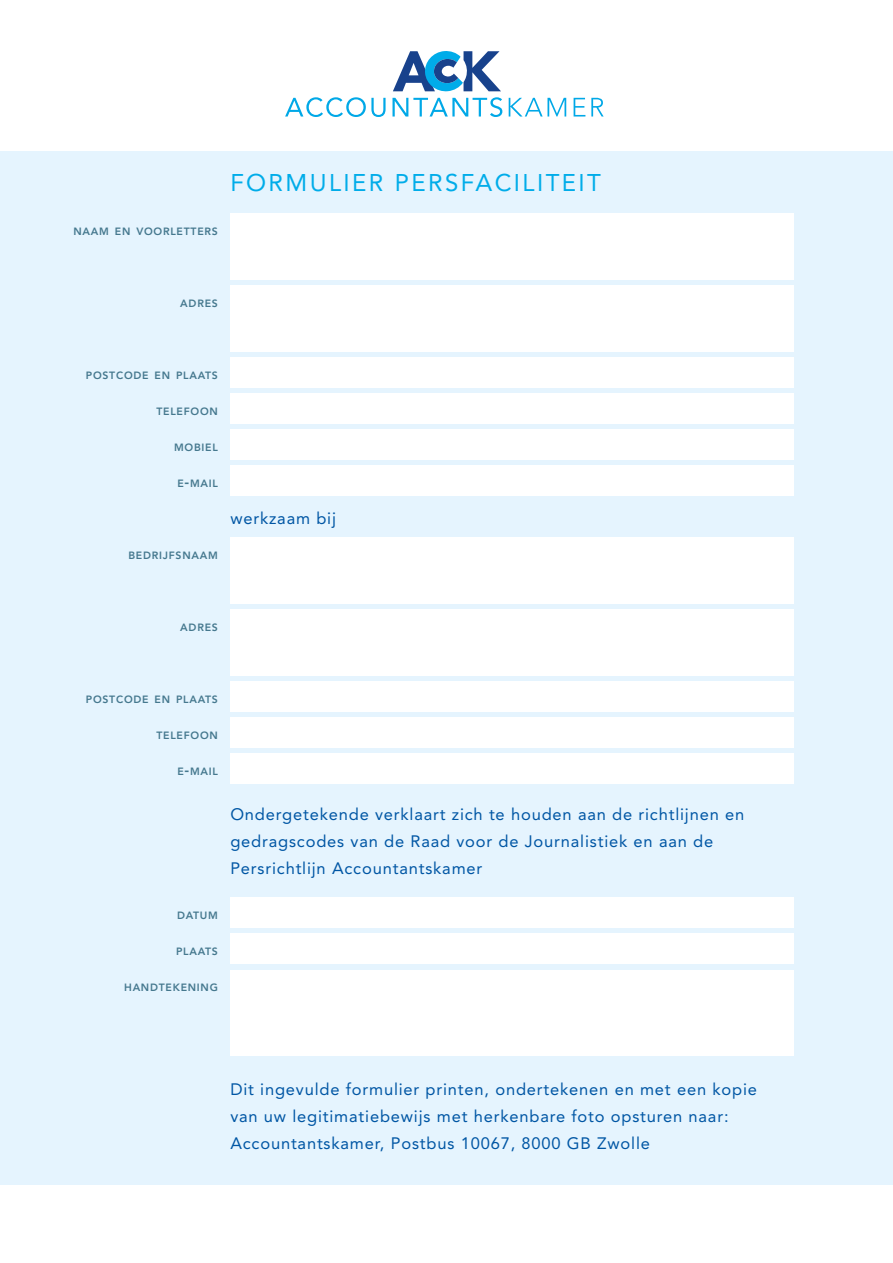
<style>
.page{position:relative;width:893px;height:1263px;background:#fff}
.page>*{position:absolute;margin:0;border:0;box-sizing:border-box;transform-origin:0 0}
.t1{font:24px "Avenir";letter-spacing:.1em;color:#00ace9}
.t2{font:16.5px/27px "Avenir";letter-spacing:.05em;color:#0056a4}
.t3{font:800 10.5px "Avenir";letter-spacing:.07em;color:#45788e}
.s1{font-size:15px}
</style>
<div class="page">
<div style="left:1px;top:151px;width:892px;height:1033px;background:#e5f4fe"></div>
<svg style="left:285px;top:51px;width:319px;height:66px"></svg>
<div style="left:230px;top:214px;width:563px;height:66px;background:#fff"></div>
<div style="left:230px;top:286px;width:563px;height:66px;background:#fff"></div>
<div style="left:230px;top:358px;width:563px;height:30px;background:#fff"></div>
<div style="left:230px;top:394px;width:563px;height:30px;background:#fff"></div>
<div style="left:230px;top:466px;width:563px;height:30px;background:#fff"></div>
<div style="left:230px;top:430px;width:563px;height:30px;background:#fff"></div>
<div style="left:230px;top:538px;width:563px;height:66px;background:#fff"></div>
<div style="left:230px;top:610px;width:563px;height:66px;background:#fff"></div>
<div style="left:230px;top:682px;width:563px;height:30px;background:#fff"></div>
<div style="left:230px;top:718px;width:563px;height:30px;background:#fff"></div>
<div style="left:230px;top:754px;width:563px;height:30px;background:#fff"></div>
<div style="left:230px;top:898px;width:563px;height:30px;background:#fff"></div>
<div style="left:230px;top:934px;width:563px;height:30px;background:#fff"></div>
<div style="left:230px;top:970px;width:563px;height:86px;background:#fff"></div>
<p class="t3" style="left:73px;top:225px;width:146px">NAAM EN VOORLETTERS</p>
<h1 class="t1" style="left:230px;top:169px;width:372px">FORMULIER PERSFACILITEIT</h1>
<p class="t3" style="left:180px;top:297px;width:39px">ADRES</p>
<p class="t3" style="left:86px;top:369px;width:134px">POSTCODE EN PLAATS</p>
<p class="t3" style="left:156px;top:405px;width:63px">TELEFOON</p>
<p class="t3" style="left:174px;top:441px;width:45px">MOBIEL</p>
<p class="t3" style="left:177px;top:477px;width:42px">E<span class="s1">-</span>MAIL</p>
<p class="t3" style="left:128px;top:549px;width:91px">BEDRIJFSNAAM</p>
<p class="t2" style="left:230px;top:505px;width:107px">werkzaam bij</p>
<p class="t3" style="left:180px;top:621px;width:39px">ADRES</p>
<p class="t3" style="left:86px;top:693px;width:134px">POSTCODE EN PLAATS</p>
<p class="t3" style="left:156px;top:729px;width:63px">TELEFOON</p>
<p class="t3" style="left:177px;top:765px;width:42px">E<span class="s1">-</span>MAIL</p>
<p class="t2" style="left:230px;top:800px;width:515px">Ondergetekende verklaart zich te houden aan de richtlijnen en gedragscodes van de Raad voor de Journalistiek en aan de<br>Persrichtlijn Accountantskamer</p>
<p class="t3" style="left:177px;top:909px;width:42px">DATUM</p>
<p class="t3" style="left:176px;top:945px;width:43px">PLAATS</p>
<p class="t3" style="left:124px;top:981px;width:95px">HANDTEKENING</p>
<p class="t2" style="left:230px;top:1075px;width:528px">Dit ingevulde formulier printen, ondertekenen en met een kopie van uw legitimatiebewijs met herkenbare foto opsturen naar:<br>Accountantskamer, Postbus 10067, 8000 GB Zwolle</p>
</div>
